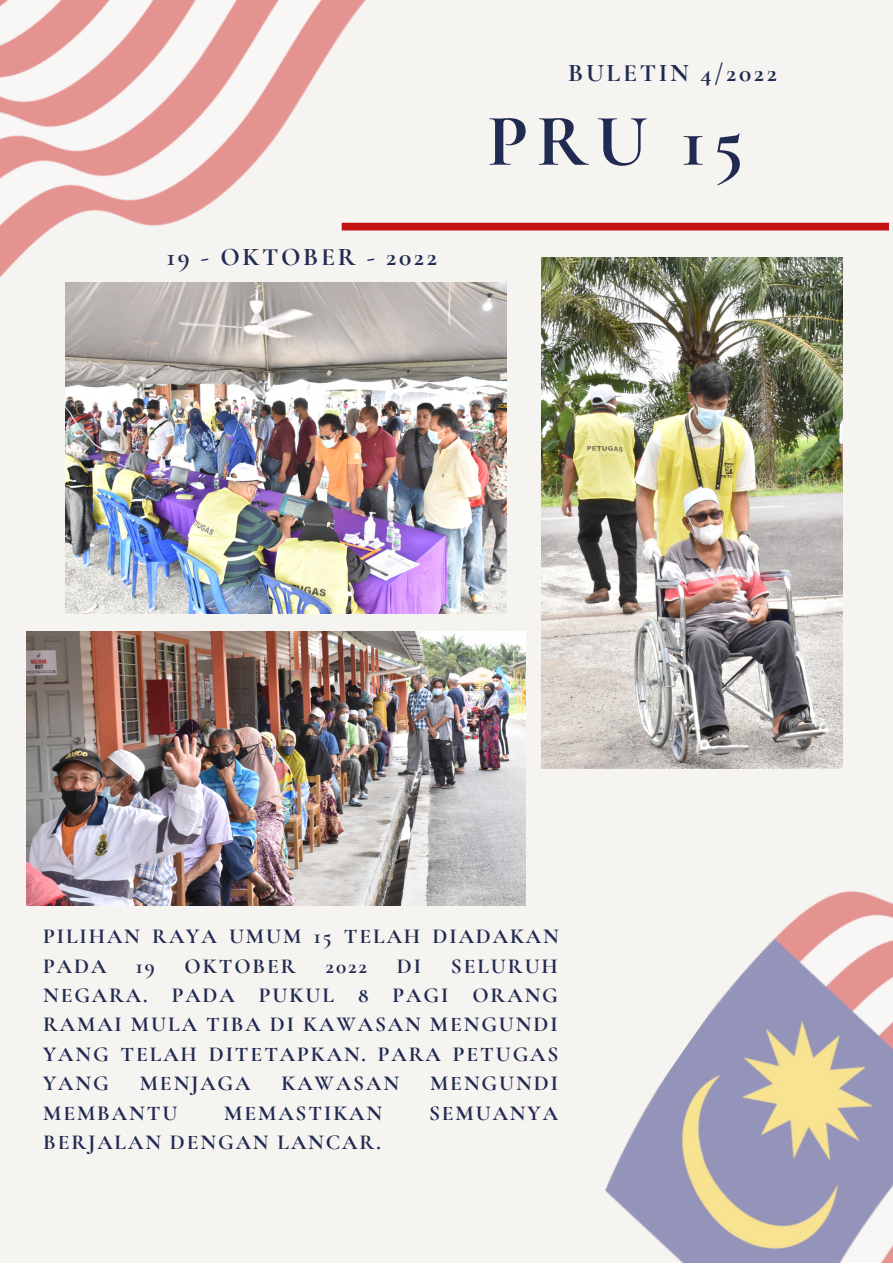
<style>
.page{position:relative;width:893px;height:1264px;background:#fff}
.page>*{position:absolute;margin:0;border:0;box-sizing:border-box;transform-origin:0 0}
.t1{font:700 74.25px "Cormorant Garamond";color:#212b52}
.t2{font:700 25.5px "Cormorant Garamond";letter-spacing:.105em;color:#212b52}
.t3{font:700 21.3px/29.4px "Cormorant Garamond";letter-spacing:.09em;color:#212b52}
</style>
<div class="page">
<div style="left:0;top:0;width:892px;height:1262px;background:#f6f4f1"></div>
<img style="left:0;top:0;width:409px;height:585px">
<img style="left:560px;top:586px;width:332px;height:676px">
<div style="left:341px;top:223px;width:548px;height:7px;background:#c21212"></div>
<img style="left:26px;top:631px;width:499px;height:274px">
<img style="left:66px;top:282px;width:440px;height:331px">
<img style="left:541px;top:258px;width:301px;height:510px">
<p class="t2" style="left:568px;top:58px;width:210px">BULETIN 4/2022</p>
<p class="t2" style="left:167px;top:241px;width:272px">19 - OKTOBER - 2022</p>
<h1 class="t1" style="left:487px;top:96px;width:258px">PRU 15</h1>
<p class="t3" style="left:43px;top:921px;width:517px">PILIHAN RAYA UMUM 15 TELAH DIADAKAN<br>PADA</p>
<p class="t3" style="left:136px;top:951px;width:20px">19</p>
<p class="t3" style="left:184px;top:951px;width:113px">OKTOBER</p>
<p class="t3" style="left:325px;top:951px;width:43px">2022</p>
<p class="t3" style="left:397px;top:951px;width:26px">DI</p>
<p class="t3" style="left:43px;top:951px;width:517px;text-align:justify;text-indent:407px">SELURUH NEGARA. PADA PUKUL 8 PAGI ORANG RAMAI MULA TIBA DI KAWASAN MENGUNDI YANG TELAH DITETAPKAN. PARA PETUGAS YANG</p>
<p class="t3" style="left:140px;top:1068px;width:112px">MENJAGA</p>
<p class="t3" style="left:281px;top:1068px;width:119px">KAWASAN</p>
<p class="t3" style="left:430px;top:1068px;width:129px">MENGUNDI</p>
<p class="t3" style="left:43px;top:1097px;width:136px">MEMBANTU</p>
<p class="t3" style="left:224px;top:1097px;width:159px">MEMASTIKAN</p>
<p class="t3" style="left:429px;top:1097px;width:130px">SEMUANYA</p>
<p class="t3" style="left:43px;top:1127px;width:339px">BERJALAN DENGAN LANCAR.</p>
</div>
